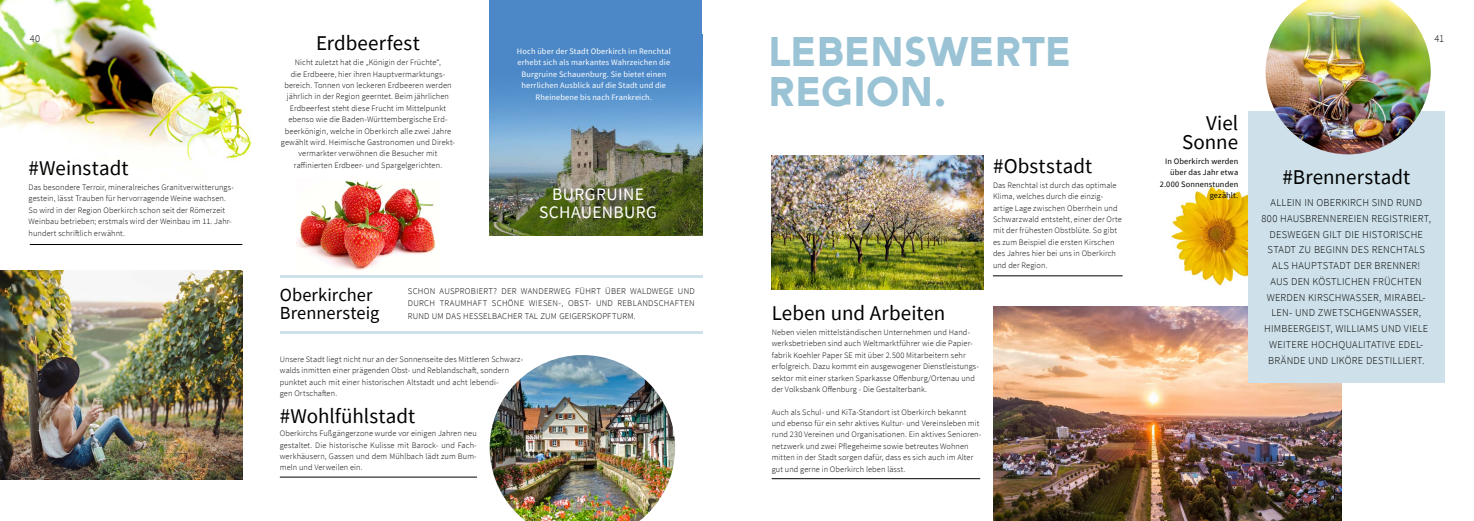
<style>
.page{position:relative;width:1474px;height:521px;background:#fff}
.page>*{position:absolute;margin:0;border:0;box-sizing:border-box;transform-origin:0 0}
.t1{font:41.12px/40.2px "Arya Single";letter-spacing:.005em;color:#9ac3d5}
.t2{font:21px/19.2px "Source Sans Pro";letter-spacing:.005em;color:#000;text-align:right}
.t3{font:18.38px/18.4px "Source Sans Pro";letter-spacing:.005em;color:#000}
.t4{font:17.5px/18.4px "Source Sans Pro";letter-spacing:.02em;color:#fff;text-align:center}
.t5{font:300 10.5px/15.8px "Source Sans Pro";letter-spacing:.02em;color:#000;text-align:center}
.t6{font:300 8.75px/12.2px "Source Sans Pro";letter-spacing:.02em;color:#000;text-align:justify}
.t7{font:300 8.31px/11.4px "Source Sans Pro";letter-spacing:.015em;color:#000}
.t8{font:8.31px/11.4px "Source Sans Pro";letter-spacing:.015em;color:#fff;text-align:center}
.t9{font:8.31px/11.4px "Source Sans Pro";letter-spacing:.015em;color:#000;text-align:right}
</style>
<div class="page">
<img style="left:1171px;top:186px;width:77px;height:100px">
<img style="left:993px;top:307px;width:348px;height:214px">
<hr style="left:280px;top:276px;width:422px;height:2px;background:#cee1ea">
<div style="left:1248px;top:111px;width:196px;height:271px;background:#cee1ea"></div>
<img style="left:1265px;top:0;width:165px;height:154px">
<img style="left:489px;top:140px;width:213px;height:96px">
<img style="left:0;top:0;width:251px;height:161px">
<img style="left:296px;top:180px;width:140px;height:91px">
<img style="left:0;top:270px;width:242px;height:209px">
<img style="left:489px;top:355px;width:186px;height:166px">
<img style="left:771px;top:155px;width:212px;height:135px">
<hr style="left:30px;top:244px;width:212px;height:1px;background:#000">
<hr style="left:771px;top:478px;width:209px;height:1px;background:#000">
<hr style="left:280px;top:477px;width:197px;height:1px;background:#000">
<hr style="left:993px;top:276px;width:129px;height:1px;background:#000">
<hr style="left:280px;top:331px;width:422px;height:2px;background:#cee1ea">
<svg style="left:489px;top:0;width:213px;height:140px;background:#5791ca"></svg>
<p class="t5" style="left:30px;top:31px;width:12px">40</p>
<p class="t5" style="left:1434px;top:31px;width:11px">41</p>
<h2 class="t2" style="left:316px;top:34px;width:105px">Erdbeerfest</h2>
<p class="t7" style="left:281px;top:57px;width:175px;text-align:center">Nicht zuletzt hat die „Königin der Früchte“,<br>die Erdbeere, hier ihren Hauptvermarktungs&shy;bereich. Tonnen von leckeren Erdbeeren werden jährlich in der Region geerntet. Beim jährlichen Erdbeerfest steht diese Frucht im Mittelpunkt ebenso wie die Baden-Württembergische Erd&shy;beerkönigin, welche in Oberkirch alle zwei Jahre gewählt wird. Heimische Gastronomen und Direkt&shy;vermarkter verwöhnen die Besucher mit raffinierten Erdbeer- und Spargelgerichten.</p>
<h1 class="t1" style="left:768px;top:31px;width:304px">LEBENSWERTE<br>REGION.</h1>
<p class="t8" style="left:517px;top:46px;width:155px">Hoch über der Stadt Oberkirch im Renchtal erhebt sich als markantes Wahrzeichen die Burgruine Schauenburg. Sie bietet einen herrlichen Ausblick auf die Stadt und die Rheinebene bis nach Frankreich.</p>
<h2 class="t2" style="left:1181px;top:113px;width:58px">Viel<br>Sonne</h2>
<p class="t9" style="left:1159px;top:155px;width:80px">In Oberkirch werden über das Jahr etwa<br>2.000 Sonnenstunden gezählt.</p>
<h2 class="t2" style="left:993px;top:156px;width:101px">#Obststadt</h2>
<p class="t7" style="left:993px;top:180px;width:130px">Das Renchtal ist durch das optimale Klima, welches durch die einzig&shy;artige Lage zwischen Oberrhein und Schwarzwald entsteht, einer der Orte mit der frühesten Obstblüte. So gibt es zum Beispiel die ersten Kirschen des Jahres hier bei uns in Oberkirch und der Region.</p>
<h2 class="t2" style="left:29px;top:158px;width:101px">#Weinstadt</h2>
<p class="t7" style="left:29px;top:182px;width:207px">Das besondere Terroir, mineralreiches Granitverwitterungs&shy;gestein, lässt Trauben für hervorragende Weine wachsen.<br>So wird in der Region Oberkirch schon seit der Römerzeit Weinbau betrieben; erstmals wird der Weinbau im 11. Jahr&shy;hundert schriftlich erwähnt.</p>
<h2 class="t2" style="left:1282px;top:167px;width:129px">#Brennerstadt</h2>
<p class="t5" style="left:1261px;top:195px;width:171px">ALLEIN IN OBERKIRCH SIND RUND<br>800 HAUSBRENNEREIEN REGISTRIERT,<br>DESWEGEN GILT DIE HISTORISCHE<br>STADT ZU BEGINN DES RENCHTALS<br>ALS HAUPTSTADT DER BRENNER!<br>AUS DEN KÖSTLICHEN FRÜCHTEN<br>WERDEN KIRSCHWASSER, MIRABEL-<br>LEN- UND ZWETSCHGENWASSER,<br>HIMBEERGEIST, WILLIAMS UND VIELE<br>WEITERE HOCHQUALITATIVE EDEL-<br>BRÄNDE UND LIKÖRE DESTILLIERT.</p>
<h3 class="t4" style="left:539px;top:185px;width:119px">BURGRUINE<br>SCHAUENBURG</h3>
<h3 class="t3" style="left:280px;top:285px;width:101px">Oberkircher<br>Brennersteig</h3>
<p class="t6" style="left:408px;top:285px;width:288px">SCHON AUSPROBIERT? DER WANDERWEG FÜHRT ÜBER WALDWEGE UND DURCH TRAUMHAFT SCHÖNE WIESEN-, OBST- UND REBLANDSCHAFTEN RUND UM DAS HESSELBACHER TAL ZUM GEIGERSKOPFTURM.</p>
<h2 class="t2" style="left:771px;top:303px;width:175px">Leben und Arbeiten</h2>
<p class="t7" style="left:771px;top:327px;width:209px">Neben vielen mittelständischen Unternehmen und Hand&shy;werksbetrieben sind auch Weltmarktführer wie die Papier&shy;fabrik Koehler Paper SE mit über 2.500 Mitarbeitern sehr erfolgreich. Dazu kommt ein ausgewogener Dienstleistungs&shy;sektor mit einer starken Sparkasse Offenburg/Ortenau und der Volksbank Offenburg - Die Gestalterbank.</p>
<p class="t7" style="left:771px;top:406px;width:211px">Auch als Schul- und KiTa-Standort ist Oberkirch bekannt und ebenso für ein sehr aktives Kultur- und Vereinsleben mit rund 230 Vereinen und Organisationen. Ein aktives Senioren&shy;netzwerk und zwei Pflegeheime sowie betreutes Wohnen mitten in der Stadt sorgen dafür, dass es sich auch im Alter gut und gerne in Oberkirch leben lässt.</p>
<p class="t7" style="left:280px;top:353px;width:245px">Unsere Stadt liegt nicht nur an der Sonnenseite des Mittleren Schwarz&shy;walds inmitten einer prägenden Obst- und Reblandschaft, sondern punktet auch mit einer historischen Altstadt und acht lebendi-<br>gen Ortschaften.</p>
<h2 class="t2" style="left:280px;top:406px;width:137px">#Wohlfühlstadt</h2>
<p class="t7" style="left:280px;top:428px;width:198px;text-align:justify">Oberkirchs Fußgängerzone wurde vor einigen Jahren neu gestaltet. Die historische Kulisse mit Barock- und Fach&shy;werkhäusern, Gassen und dem Mühlbach lädt zum Bum&shy;meln und Verweilen ein.</p>
</div>
